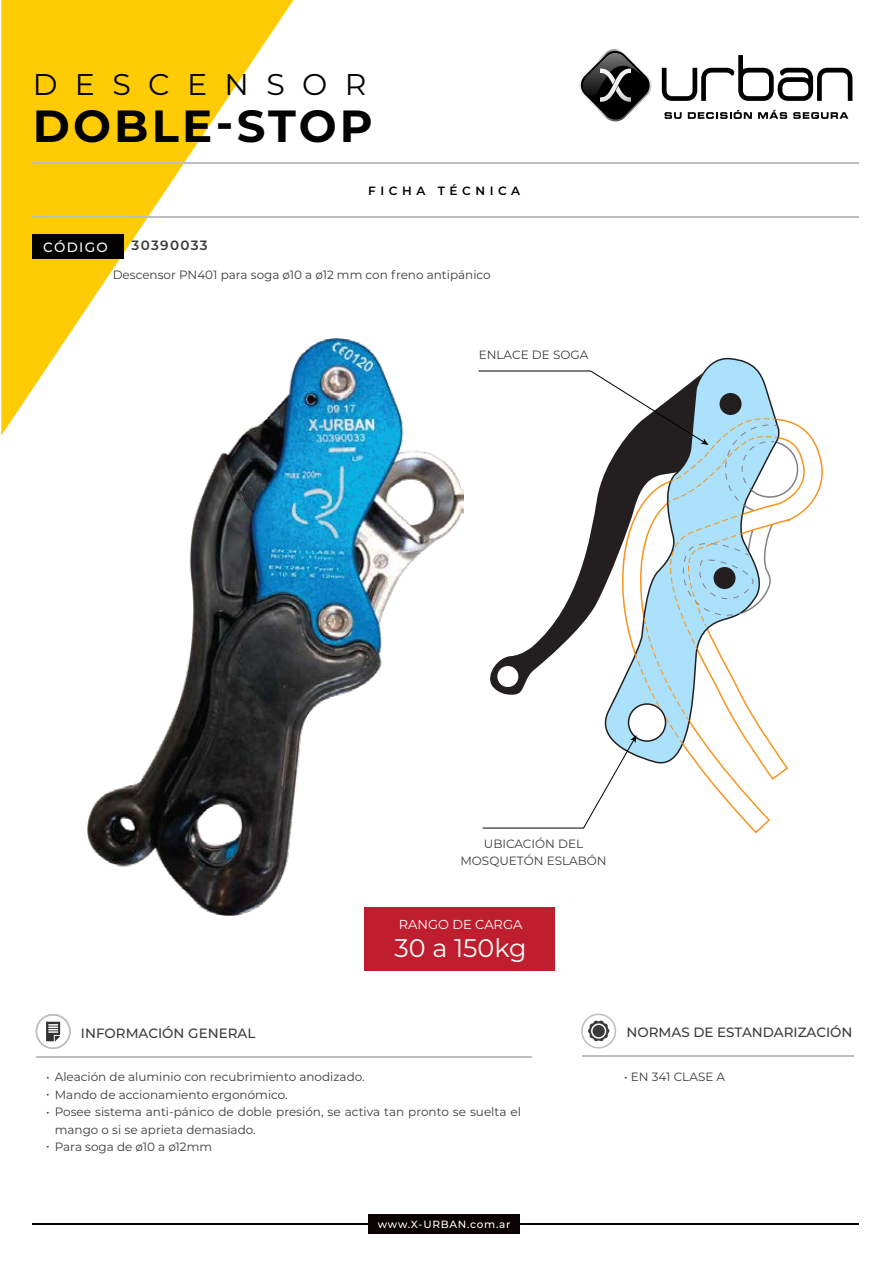
<style>
.page{position:relative;width:893px;height:1263px;background:#fff}
.page>*{position:absolute;margin:0;border:0;box-sizing:border-box;transform-origin:0 0}
.t1{font:700 45px "Montserrat";letter-spacing:.07em;color:#020204}
.t2{font:30px "Montserrat";letter-spacing:.58em;color:#020204}
.t3{font:25.5px "Montserrat";color:#fff}
.t4{font:500 13.5px "Montserrat";color:#3b3b3c}
.t5{font:600 13.5px "Montserrat";letter-spacing:.1em;color:#3b3b3c}
.t6{font:500 13.5px "Montserrat";letter-spacing:.1em;color:#fff}
.t7{font:13.05px "Montserrat";color:#fff}
.t8{font:12px/17.4px "Montserrat";color:#3b3b3c}
.t9{font:600 12px "Montserrat";letter-spacing:.38em;color:#000}
.t10{font:500 10.5px "Montserrat";letter-spacing:.07em;color:#fff}
</style>
<div class="page">
<img style="left:88px;top:338px;width:375px;height:578px">
<div style="left:364px;top:907px;width:190px;height:64px;background:#be1e2d"></div>
<svg style="left:1px;top:0;width:293px;height:435px"></svg>
<hr style="left:32px;top:1223px;width:827px;height:1px;background:#0a0203">
<div style="left:369px;top:1214px;width:151px;height:19px;background:#0a0203"></div>
<div style="left:33px;top:235px;width:91px;height:24px;background:#000"></div>
<hr style="left:32px;top:162px;width:827px;height:1px;background:#bcbec0">
<hr style="left:32px;top:216px;width:827px;height:1px;background:#bcbec0">
<hr style="left:36px;top:1056px;width:495px;height:1px;background:#bcbec0">
<div style="left:36px;top:1014px;width:35px;height:35px;border:2px solid #bcbec0;border-radius:50%"></div>
<hr style="left:582px;top:1055px;width:271px;height:2px;background:#bcbec0">
<div style="left:581px;top:1013px;width:35px;height:35px;border:2px solid #bcbec0;border-radius:50%"></div>
<svg style="left:664px;top:112px;width:18px;height:7px"></svg>
<svg style="left:688px;top:110px;width:64px;height:9px"></svg>
<svg style="left:758px;top:110px;width:29px;height:9px"></svg>
<svg style="left:793px;top:112px;width:55px;height:7px"></svg>
<svg style="left:662px;top:55px;width:190px;height:46px"></svg>
<svg style="left:579px;top:49px;width:73px;height:73px"></svg>
<svg style="left:46px;top:1022px;width:14px;height:19px"></svg>
<svg style="left:588px;top:1020px;width:22px;height:21px"></svg>
<svg style="left:705px;top:357px;width:53px;height:13px"></svg>
<svg style="left:478px;top:370px;width:344px;height:459px"></svg>
<h2 class="t2" style="left:33px;top:64px;width:335px">DESCENSOR</h2>
<h1 class="t1" style="left:33px;top:93px;width:342px">DOBLE-STOP</h1>
<p class="t6" style="left:43px;top:238px;width:66px">CÓDIGO</p>
<p class="t5" style="left:131px;top:236px;width:78px">30390033</p>
<p class="t9" style="left:368px;top:182px;width:153px">FICHA TÉCNICA</p>
<p class="t8" style="left:113px;top:265px;width:380px">Descensor PN401 para soga ø10 a ø12 mm con freno antipánico</p>
<p class="t8" style="left:479px;top:346px;width:111px">ENLACE DE SOGA</p>
<p class="t8" style="left:460px;top:835px;width:148px;text-align:center">UBICACIÓN DEL<br>MOSQUETÓN ESLABÓN</p>
<p class="t7" style="left:399px;top:915px;width:125px">RANGO DE CARGA</p>
<h3 class="t3" style="left:394px;top:930px;width:134px">30 a 150kg</h3>
<p class="t4" style="left:81px;top:1023px;width:176px">INFORMACIÓN GENERAL</p>
<p class="t8" style="left:46px;top:1068px;width:320px">• Aleación de aluminio con recubrimiento anodizado.</p>
<p class="t8" style="left:46px;top:1085px;width:243px">• Mando de accionamiento ergonómico.</p>
<p class="t8" style="left:55px;top:1103px;width:468px;text-indent:-9px">• Posee sistema anti-pánico de doble presión, se activa tan pronto se suelta el mango o si se aprieta demasiado.</p>
<p class="t8" style="left:46px;top:1138px;width:168px">• Para soga de ø10 a ø12mm</p>
<p class="t4" style="left:626px;top:1023px;width:228px">NORMAS DE ESTANDARIZACIÓN</p>
<p class="t8" style="left:624px;top:1067px;width:102px">• EN 341 CLASE A</p>
<p class="t10" style="left:378px;top:1216px;width:134px">www.X-URBAN.com.ar</p>
</div>
